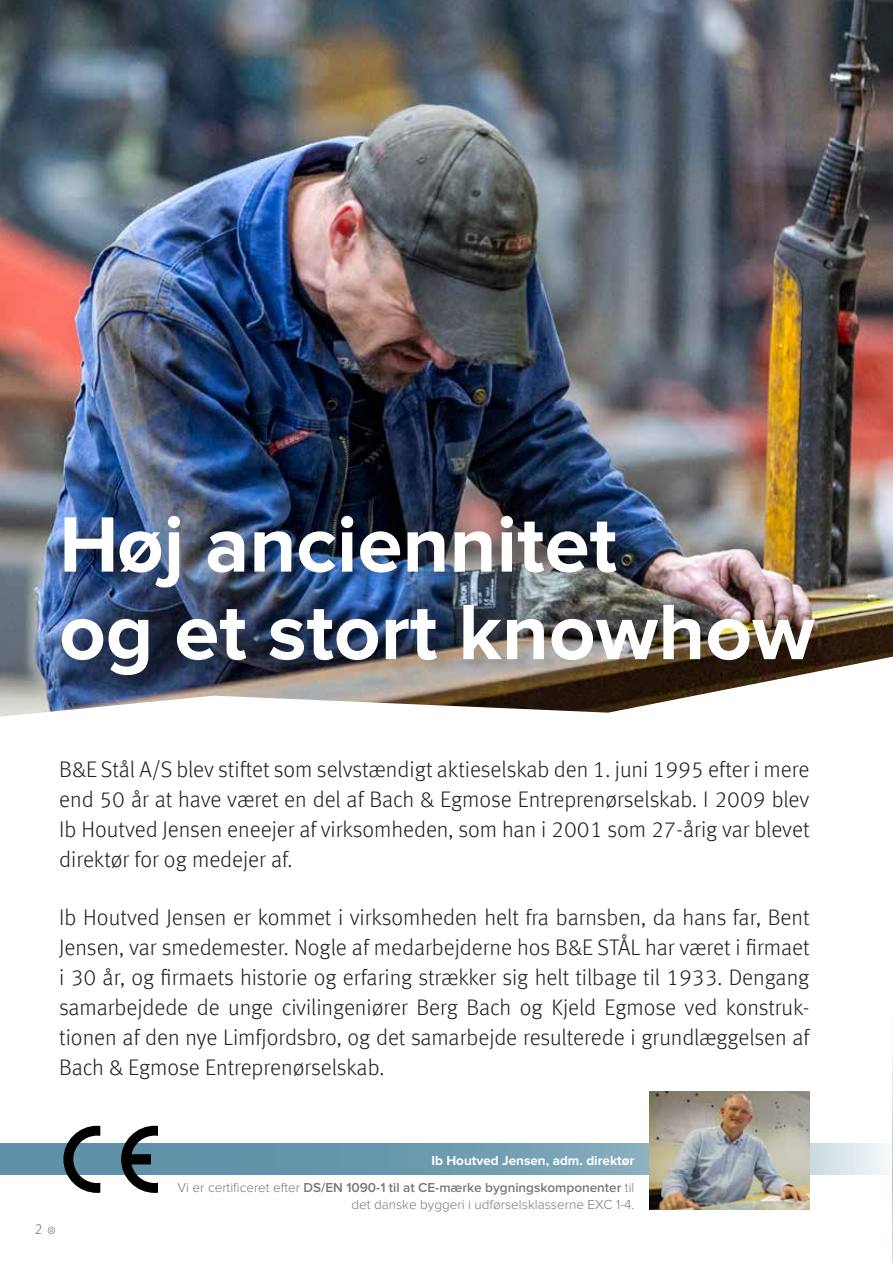
<style>
.page{position:relative;width:893px;height:1263px;background:#fff}
.page>*{position:absolute;margin:0;border:0;box-sizing:border-box;transform-origin:0 0}
.t1{font:700 81.3px/87.6px "Proxima Nova";color:#fff}
.t2{font:300 22.5px/30px "Meta Offc";color:#232020;text-align:justify}
.t3{font:300 15px "Meta Offc";color:#77787b}
.t4{font:600 13.5px/27.6px "Proxima Nova";color:#77787b;text-align:right}
.t5{font:300 13.5px "Proxima Nova";color:#77787b}
.s1{font-weight:700;color:#fff}
.s2{font-weight:300}
</style>
<div class="page">
<svg style="left:0;top:1143px;width:884px;height:32px;background:#78a2b5"></svg>
<img style="left:0;top:0;width:893px;height:657px">
<img style="left:649px;top:1091px;width:160px;height:119px">
<svg style="left:0;top:657px;width:891px;height:60px"></svg>
<div style="left:63px;top:517px;width:768px;height:175px;background:#000;opacity:.08"></div>
<svg style="left:63px;top:1126px;width:37px;height:67px"></svg>
<svg style="left:121px;top:1126px;width:37px;height:67px"></svg>
<img style="left:892px;top:1024px;width:1px;height:239px">
<svg style="left:47px;top:1226px;width:8px;height:9px"></svg>
<h1 class="t1" style="left:59px;top:504px;width:757px">Høj anciennitet<br>og et stort knowhow</h1>
<p class="t2" style="left:59px;top:755px;width:752px">B&amp;E Stål A/S blev stiftet som selvstændigt aktieselskab den 1. juni 1995 efter i mere end 50 år at have været en del af Bach &amp; Egmose Entreprenørselskab. I 2009 blev Ib Houtved Jensen eneejer af virksomheden, som han i 2001 som 27-årig var blevet direktør for og medejer af.</p>
<p class="t2" style="left:59px;top:903px;width:752px">Ib Houtved Jensen er kommet i virksomheden helt fra barnsben, da hans far, Bent Jensen, var smedemester. Nogle af medarbejderne hos B&amp;E STÅL har været i firmaet i 30 år, og firmaets historie og erfaring strækker sig helt tilbage til 1933. Dengang samarbejdede de unge civilingeniører Berg Bach og Kjeld Egmose ved konstruk&shy;tionen af den nye Limfjordsbro, og det samarbejde resulterede i grundlæggelsen af Bach &amp; Egmose Entreprenørselskab.</p>
<p class="t3" style="left:34px;top:1221px;width:10px">2</p>
<p class="t4" style="left:177px;top:1147px;width:458px"><span class="s1">Ib Houtved Jensen, adm. direktør<br></span><span class="s2">Vi er certificeret efter</span> DS/EN 1090-1 til at CE-mærke bygningskomponenter <span class="s2">til</span></p>
<p class="t5" style="left:351px;top:1198px;width:284px">det danske byggeri i udførselsklasserne EXC 1-4.</p>
</div>
